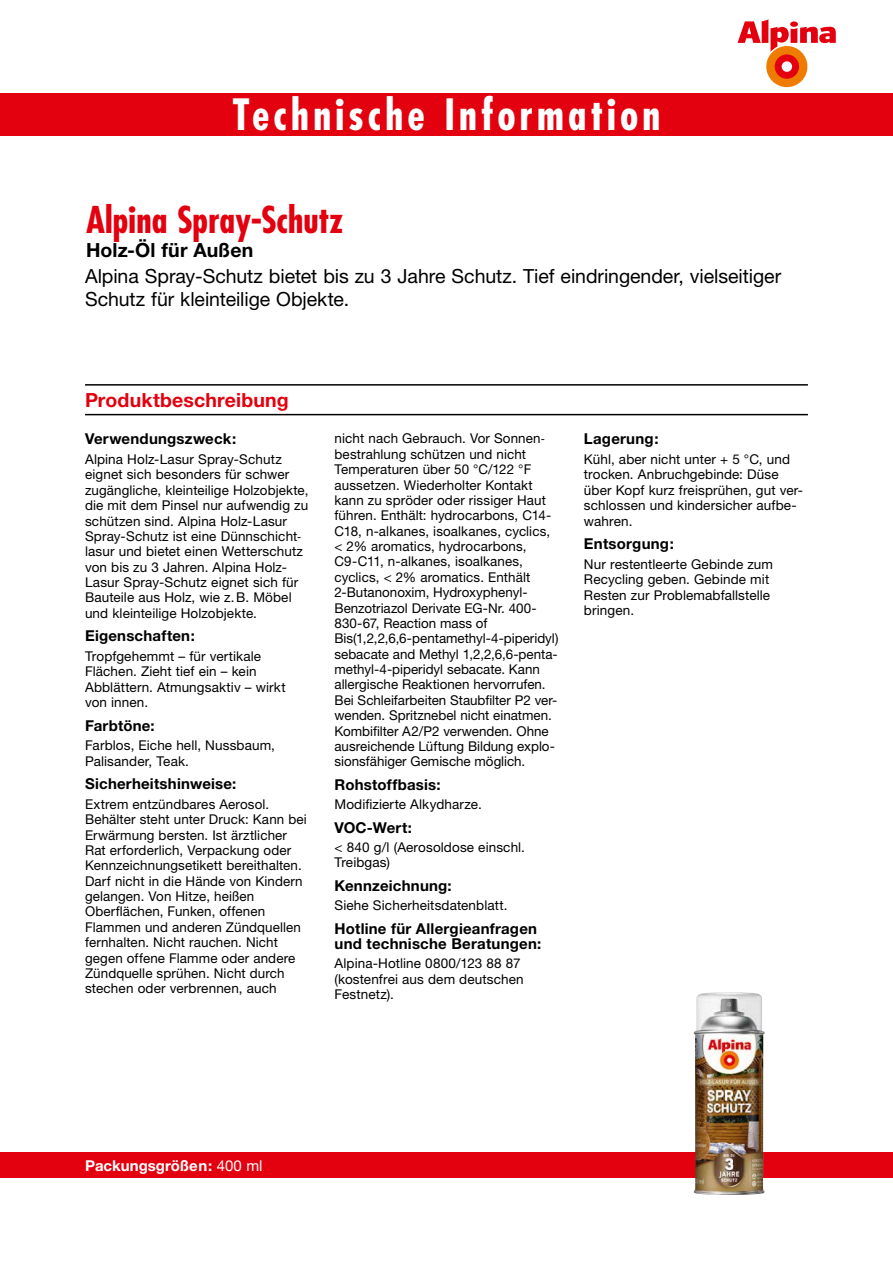
<style>
.page{position:relative;width:893px;height:1263px;background:#fff}
.page>*{position:absolute;margin:0;border:0;box-sizing:border-box;transform-origin:0 0}
.t1{font:700 condensed 42px "Futura LT";letter-spacing:.095em;color:#fff}
.t2{font:700 condensed 36px "Futura LT";color:#e3000f}
.t3{font:19.5px/22.5px "Helvetica Neue LT Std";letter-spacing:-.005em;color:#000}
.t4{font:700 19.5px "Helvetica Neue LT Std";letter-spacing:.005em;color:#e3000f}
.t5{font:700 19.5px "Helvetica Neue LT Std";letter-spacing:.005em;color:#000}
.t6{font:700 15px/15px "Helvetica Neue LT Std";letter-spacing:.015em;color:#000}
.t7{font:700 15px "Helvetica Neue LT Std";color:#fff}
.t8{font:13.5px/15.5px "Helvetica Neue LT Std";letter-spacing:.01em;color:#000}
.s1{font-weight:400}
</style>
<div class="page">
<div style="left:0;top:1152px;width:893px;height:26px;background:#e3000f"></div>
<div style="left:0;top:94px;width:893px;height:42px;background:#e3000f"></div>
<hr style="left:85px;top:414px;width:723px;height:1px;background:#000">
<hr style="left:85px;top:384px;width:723px;height:2px;background:#000">
<div style="left:766px;top:46px;width:41px;height:41px;background:#ef7c00;border-radius:50%"></div>
<div style="left:775px;top:54px;width:24px;height:25px;background:#e3000f;border-radius:50%"></div>
<div style="left:782px;top:61px;width:10px;height:11px;background:#fff;border-radius:50%"></div>
<svg style="left:738px;top:19px;width:98px;height:33px"></svg>
<img style="left:694px;top:992px;width:71px;height:203px">
<h1 class="t1" style="left:233px;top:88px;width:429px">Technische Information</h1>
<h2 class="t2" style="left:86px;top:197px;width:259px">Alpina Spray-Schutz</h2>
<h3 class="t5" style="left:86px;top:238px;width:169px">Holz-Öl für Außen</h3>
<h3 class="t3" style="left:85px;top:265px;width:698px">Alpina Spray-Schutz bietet bis zu 3 Jahre Schutz. Tief eindringender, vielseitiger<br>Schutz für kleinteilige Objekte.</h3>
<h3 class="t4" style="left:85px;top:388px;width:205px">Produktbeschreibung</h3>
<p class="t6" style="left:85px;top:431px;width:153px">Verwendungszweck:</p>
<p class="t8" style="left:85px;top:451px;width:225px">Alpina Holz-Lasur Spray-Schutz eignet sich besonders für schwer zugängliche, kleinteilige Holzobjekte, die mit dem Pinsel nur aufwendig zu schützen sind. Alpina Holz-Lasur Spray-Schutz ist eine Dünnschicht&shy;lasur und bietet einen Wetterschutz von bis zu 3 Jahren. Alpina Holz-Lasur Spray-Schutz eignet sich für Bauteile aus Holz, wie z.B. Möbel und kleinteilige Holzobjekte.</p>
<p class="t6" style="left:85px;top:628px;width:112px">Eigenschaften:</p>
<p class="t8" style="left:85px;top:648px;width:202px">Tropfgehemmt – für vertikale<br>Flächen. Zieht tief ein – kein<br>Abblättern. Atmungsaktiv – wirkt von innen.</p>
<p class="t6" style="left:85px;top:717px;width:71px">Farbtöne:</p>
<p class="t8" style="left:85px;top:737px;width:191px">Farblos, Eiche hell, Nussbaum,<br>Palisander, Teak.</p>
<p class="t6" style="left:85px;top:776px;width:153px">Sicherheitshinweise:</p>
<p class="t8" style="left:85px;top:796px;width:223px">Extrem entzündbares Aerosol.<br>Behälter steht unter Druck: Kann bei Erwärmung bersten. Ist ärztlicher Rat erforderlich, Verpackung oder Kennzeichnungsetikett bereithalten.<br>Darf nicht in die Hände von Kindern gelangen. Von Hitze, heißen Oberflächen, Funken, offenen Flammen und anderen Zündquellen fernhalten. Nicht rauchen. Nicht gegen offene Flamme oder andere Zündquelle sprühen. Nicht durch stechen oder verbrennen, auch</p>
<p class="t8" style="left:334px;top:431px;width:225px">nicht nach Gebrauch. Vor Sonnen&shy;bestrahlung schützen und nicht Temperaturen über 50 °C/122 °F aussetzen. Wiederholter Kontakt kann zu spröder oder rissiger Haut führen. Enthält: hydrocarbons, C14- C18, n-alkanes, isoalkanes, cyclics, &lt; 2% aromatics, hydrocarbons, C9-C11, n-alkanes, isoalkanes, cyclics, &lt; 2% aromatics. Enthält 2-Butanonoxim, Hydroxyphenyl-Benzotriazol Derivate EG-Nr. 400- 830-67, Reaction mass of Bis(1,2,2,6,6-pentamethyl-4-piperidyl) sebacate and Methyl 1,2,2,6,6-penta&shy;methyl-4-piperidyl sebacate. Kann allergische Reaktionen hervorrufen.<br>Bei Schleifarbeiten Staubfilter P2 ver&shy;wenden. Spritznebel nicht einatmen.<br>Kombifilter A2/P2 verwenden. Ohne ausreichende Lüftung Bildung explo&shy;sionsfähiger Gemische möglich.</p>
<p class="t6" style="left:334px;top:777px;width:108px">Rohstoffbasis:</p>
<p class="t8" style="left:334px;top:797px;width:149px">Modifizierte Alkydharze.</p>
<p class="t6" style="left:334px;top:820px;width:79px">VOC-Wert:</p>
<p class="t8" style="left:334px;top:840px;width:192px;line-height:15px">&lt; 840 g/l (Aerosoldose einschl.<br>Treibgas)</p>
<p class="t6" style="left:334px;top:877px;width:119px">Kennzeichnung:</p>
<p class="t8" style="left:334px;top:898px;width:174px">Siehe Sicherheitsdatenblatt.</p>
<p class="t6" style="left:334px;top:921px;width:208px">Hotline für Allergieanfragen und technische Beratungen:</p>
<p class="t8" style="left:334px;top:956px;width:191px">Alpina-Hotline 0800/123 88 87 (kostenfrei aus dem deutschen<br>Festnetz).</p>
<p class="t6" style="left:584px;top:431px;width:76px">Lagerung:</p>
<p class="t8" style="left:584px;top:451px;width:221px">Kühl, aber nicht unter + 5 °C, und trocken. Anbruchgebinde: Düse über Kopf kurz freisprühen, gut ver&shy;schlossen und kindersicher aufbe&shy;wahren.</p>
<p class="t6" style="left:584px;top:536px;width:92px">Entsorgung:</p>
<p class="t8" style="left:584px;top:556px;width:191px">Nur restentleerte Gebinde zum<br>Recycling geben. Gebinde mit<br>Resten zur Problemabfallstelle bringen.</p>
<p class="t7" style="left:85px;top:1156px;width:179px">Packungsgrößen: <span class="s1">400 ml</span></p>
</div>
